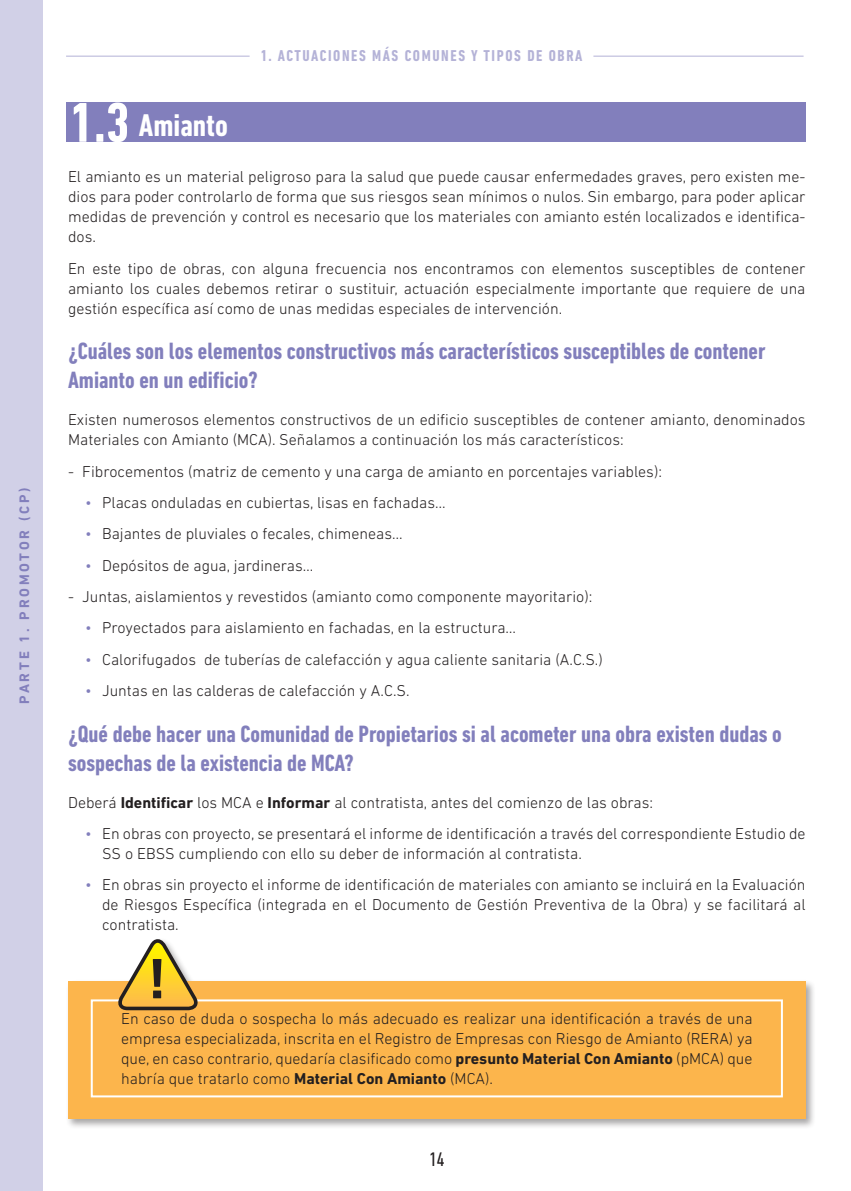
<style>
.page{position:relative;width:851px;height:1191px;background:#fff}
.page>*{position:absolute;margin:0;border:0;box-sizing:border-box;transform-origin:0 0}
.t1{font:700 57.8px "DIN Next LT Pro";color:#231f20}
.t2{font:700 condensed 57px "DIN Next LT Pro";color:#fff}
.t3{font:700 condensed 32px "DIN Next LT Pro";color:#fff}
.t4{font:700 condensed 24px/28.8px "DIN Next LT Pro";color:#827fbc}
.t5{font:condensed 20px "DIN Next LT Pro";color:#231f20}
.t6{font:300 16px/20px "DIN Next LT Pro";color:#231f20;text-align:justify}
.t7{font:700 condensed 16px "DIN Next LT Pro";letter-spacing:.1em;color:#827fbc}
.t8{font:700 14px "DIN Next LT Pro";letter-spacing:.2em;color:#827fbc}
.s1{color:#827fbc}
.s2{font-weight:700}
</style>
<div class="page">
<div style="left:0;top:0;width:42px;height:1191px;background:#d1d0e7"></div>
<div style="left:66px;top:102px;width:739px;height:40px;background:#827fbc"></div>
<hr style="left:66px;top:56px;width:183px;height:1px;background:#827fbc">
<hr style="left:593px;top:56px;width:210px;height:1px;background:#827fbc">
<div style="left:66px;top:937px;width:750px;height:192px;background:#231f20;opacity:.4"></div>
<div style="left:68px;top:981px;width:737px;height:138px;background:#fcb54c"></div>
<div style="left:91px;top:999px;width:691px;height:98px;border:2px solid #fff"></div>
<svg style="left:116px;top:937px;width:85px;height:74px"></svg>
<p class="t8" style="left:16px;top:703px;width:218px;rotate:-90deg">PARTE 1. PROMOTOR (CP)</p>
<h2 class="t2" style="left:70px;top:90px;width:61px">1.3</h2>
<h3 class="t3" style="left:139px;top:107px;width:90px">Amianto</h3>
<p class="t7" style="left:260px;top:47px;width:324px">1. ACTUACIONES MÁS COMUNES Y TIPOS DE OBRA</p>
<p class="t6" style="left:68px;top:166px;width:739px">El amianto es un material peligroso para la salud que puede causar enfermedades graves, pero existen me&shy;dios para poder controlarlo de forma que sus riesgos sean mínimos o nulos. Sin embargo, para poder aplicar medidas de prevención y control es necesario que los materiales con amianto estén localizados e identifica&shy;dos.</p>
<p class="t6" style="left:68px;top:258px;width:739px">En este tipo de obras, con alguna frecuencia nos encontramos con elementos susceptibles de contener amianto los cuales debemos retirar o sustituir, actuación especialmente importante que requiere de una gestión específica así como de unas medidas especiales de intervención.</p>
<h3 class="t4" style="left:68px;top:337px;width:699px">¿Cuáles son los elementos constructivos más característicos susceptibles de contener<br>Amianto en un edificio?</h3>
<p class="t6" style="left:68px;top:409px;width:738px">Existen numerosos elementos constructivos de un edificio susceptibles de contener amianto, denominados<br>Materiales con Amianto (MCA). Señalamos a continuación los más característicos:</p>
<p class="t6" style="left:68px;top:461px;width:595px">- Fibrocementos (matriz de cemento y una carga de amianto en porcentajes variables):</p>
<p class="t6" style="left:85px;top:492px;width:362px"><span class="s1">•</span> Placas onduladas en cubiertas, lisas en fachadas…</p>
<p class="t6" style="left:85px;top:523px;width:319px"><span class="s1">•</span> Bajantes de pluviales o fecales, chimeneas…</p>
<p class="t6" style="left:85px;top:555px;width:230px"><span class="s1">•</span> Depósitos de agua, jardineras…</p>
<p class="t6" style="left:68px;top:586px;width:525px">- Juntas, aislamientos y revestidos (amianto como componente mayoritario):</p>
<p class="t6" style="left:85px;top:617px;width:432px"><span class="s1">•</span> Proyectados para aislamiento en fachadas, en la estructura…</p>
<p class="t6" style="left:85px;top:649px;width:519px"><span class="s1">•</span> Calorifugados de tuberías de calefacción y agua caliente sanitaria (A.C.S.)</p>
<p class="t6" style="left:85px;top:680px;width:326px"><span class="s1">•</span> Juntas en las calderas de calefacción y A.C.S.</p>
<h3 class="t4" style="left:68px;top:719px;width:715px">¿Qué debe hacer una Comunidad de Propietarios si al acometer una obra existen dudas o sospechas de la existencia de MCA?</h3>
<p class="t6" style="left:68px;top:792px;width:586px">Deberá <span class="s2">Identificar</span> los MCA e <span class="s2">Informar</span> al contratista, antes del comienzo de las obras:</p>
<p class="t6" style="left:102px;top:823px;width:705px;text-indent:-17px"><span class="s1">•</span> En obras con proyecto, se presentará el informe de identificación a través del correspondiente Estudio de<br>SS o EBSS cumpliendo con ello su deber de información al contratista.</p>
<p class="t6" style="left:102px;top:874px;width:705px;text-indent:-17px"><span class="s1">•</span> En obras sin proyecto el informe de identificación de materiales con amianto se incluirá en la Evaluación de Riesgos Específica (integrada en el Documento de Gestión Preventiva de la Obra) y se facilitará al contratista.</p>
<h1 class="t1" style="left:148px;top:944px;width:20px">!</h1>
<p class="t6" style="left:121px;top:1008px;width:633px">En caso de duda o sospecha lo más adecuado es realizar una identificación a través de una empresa especializada, inscrita en el Registro de Empresas con Riesgo de Amianto (RERA) ya que, en caso contrario, quedaría clasificado como <span class="s2">presunto Material Con Amianto</span> (pMCA) que habría que tratarlo como <span class="s2">Material Con Amianto</span> (MCA).</p>
<p class="t5" style="left:429px;top:1147px;width:17px">14</p>
</div>
